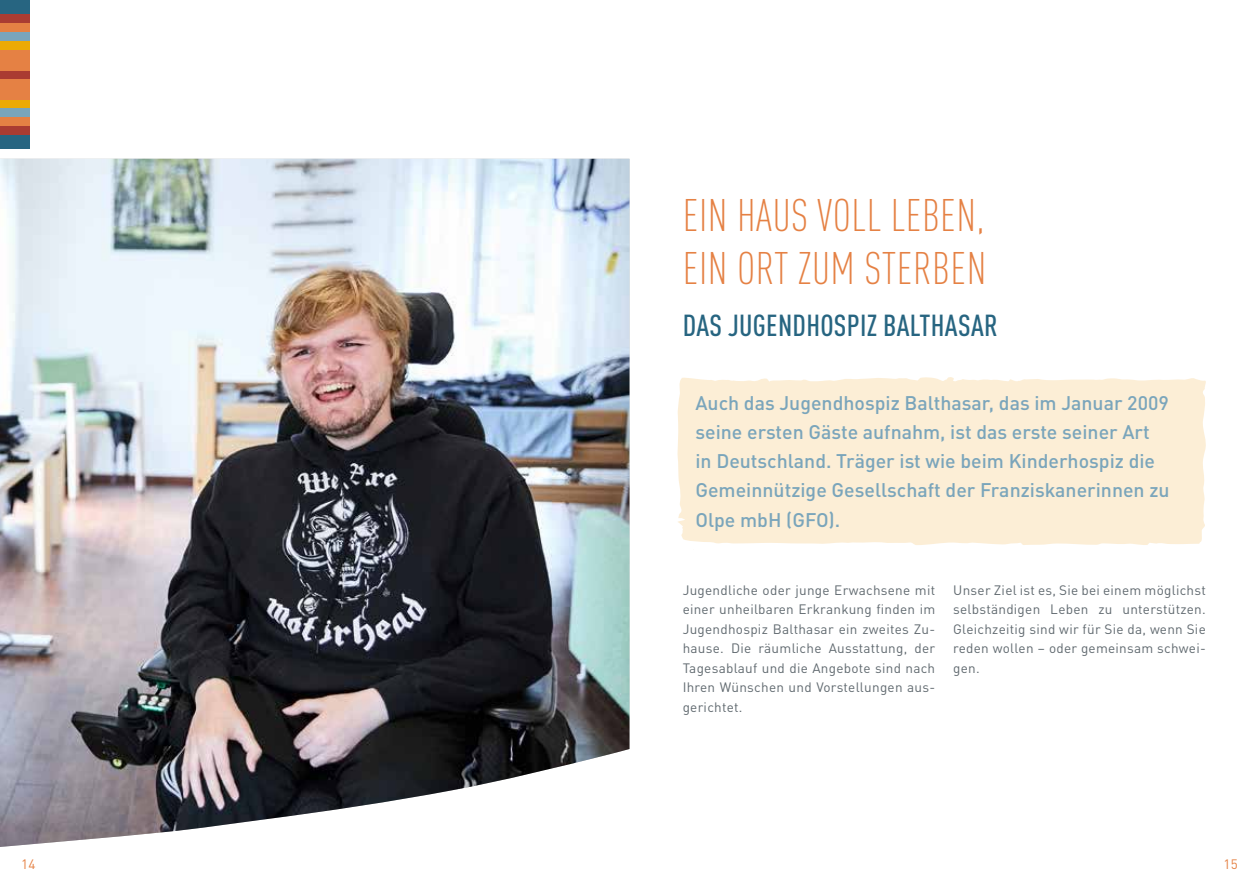
<style>
.page{position:relative;width:1259px;height:893px;background:#fff}
.page>*{position:absolute;margin:0;border:0;box-sizing:border-box;transform-origin:0 0}
.t1{font:300 condensed 45px/52.5px "DIN Pro";letter-spacing:.01em;color:#e58144}
.t2{font:500 condensed 30px "DIN Pro";letter-spacing:.01em;color:#276581}
.t3{font:500 19.5px/29.2px "DIN Pro";color:#7aa5bb}
.t4{font:13.5px/19.5px "DIN Pro";letter-spacing:.02em;color:#60696f;text-align:justify}
.t5{font:13.5px "DIN Pro";color:#e58144}
</style>
<div class="page">
<div style="left:677px;top:377px;width:529px;height:168px;background:#fceed6"></div>
<img style="left:0;top:159px;width:629px;height:688px">
<div style="left:0;top:0;width:30px;height:14px;background:#276581"></div>
<div style="left:0;top:14px;width:30px;height:9px;background:#aa3c32"></div>
<div style="left:0;top:23px;width:30px;height:9px;background:#e58144"></div>
<div style="left:0;top:32px;width:30px;height:9px;background:#7aa5bb"></div>
<div style="left:0;top:41px;width:30px;height:9px;background:#ecaa05"></div>
<div style="left:0;top:70px;width:30px;height:9px;background:#aa3c32"></div>
<div style="left:0;top:99px;width:30px;height:9px;background:#ecaa05"></div>
<div style="left:0;top:108px;width:30px;height:9px;background:#7aa5bb"></div>
<div style="left:0;top:117px;width:30px;height:9px;background:#e58144"></div>
<div style="left:0;top:126px;width:30px;height:9px;background:#aa3c32"></div>
<div style="left:0;top:135px;width:30px;height:14px;background:#276581"></div>
<div style="left:0;top:50px;width:30px;height:20px;background:#e58144"></div>
<div style="left:0;top:79px;width:30px;height:20px;background:#e58144"></div>
<h1 class="t1" style="left:683px;top:187px;width:305px">EIN HAUS VOLL LEBEN,<br>EIN ORT ZUM STERBEN</h1>
<h2 class="t2" style="left:683px;top:304px;width:316px">DAS JUGENDHOSPIZ BALTHASAR</h2>
<h3 class="t3" style="left:695px;top:387px;width:476px">Auch das Jugendhospiz Balthasar, das im Januar 2009 seine ersten Gäste aufnahm, ist das erste seiner Art in Deutschland. Träger ist wie beim Kinderhospiz die Gemeinnützige Gesellschaft der Franziskanerinnen zu Olpe mbH (GFO).</h3>
<p class="t4" style="left:682px;top:579px;width:254px">Jugendliche oder junge Erwachsene mit einer unheilbaren Erkrankung finden im Jugendhospiz Balthasar ein zweites Zu&shy;hause. Die räumliche Ausstattung, der Tagesablauf und die Angebote sind nach Ihren Wünschen und Vorstellungen aus&shy;gerichtet.</p>
<p class="t4" style="left:953px;top:579px;width:254px">Unser Ziel ist es, Sie bei einem möglichst selbständigen Leben zu unterstützen.<br>Gleichzeitig sind wir für Sie da, wenn Sie reden wollen – oder gemeinsam schwei&shy;gen.</p>
<p class="t5" style="left:21px;top:854px;width:16px">14</p>
<p class="t5" style="left:1223px;top:854px;width:16px">15</p>
</div>
